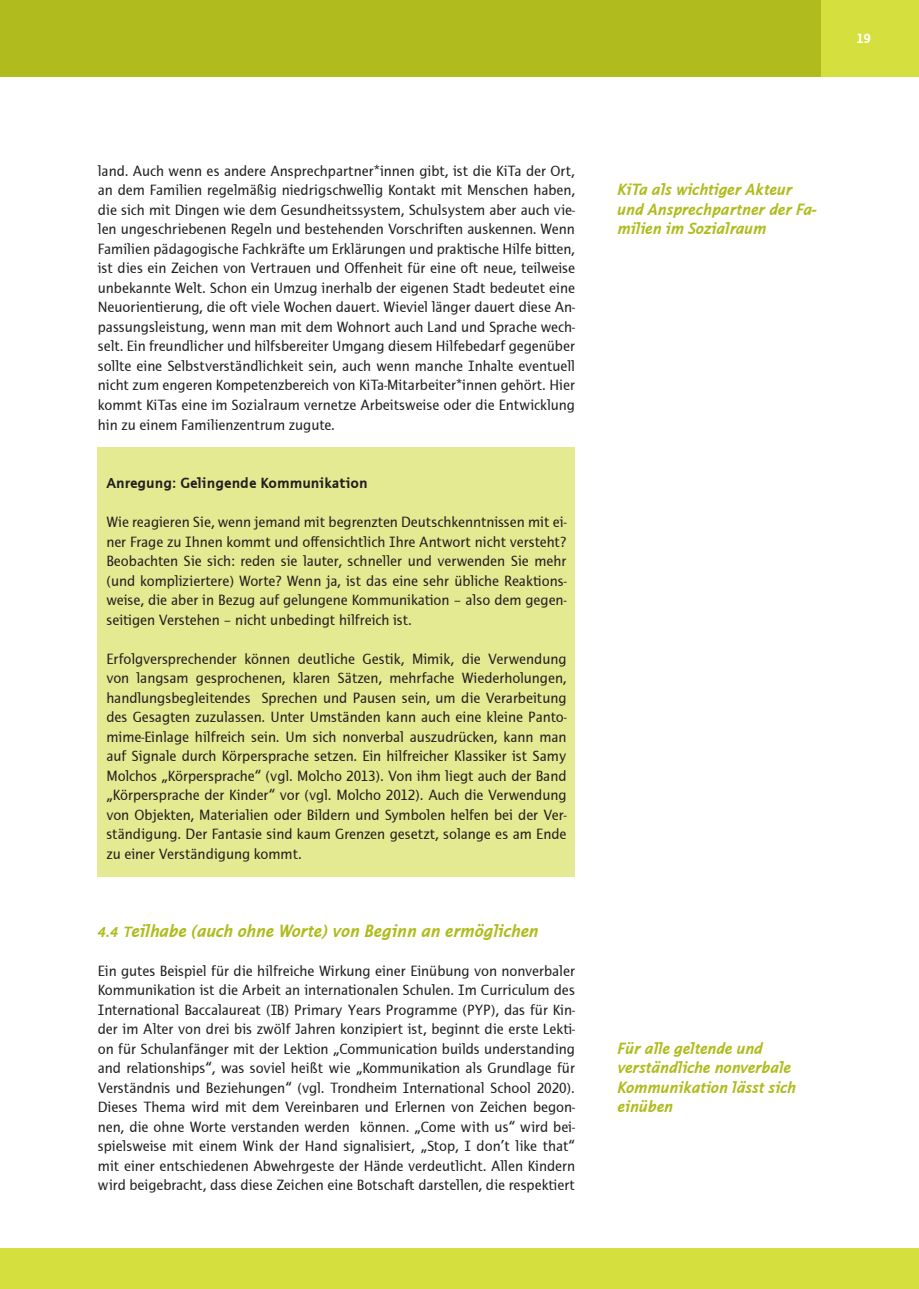
<style>
.page{position:relative;width:919px;height:1289px;background:#fff}
.page>*{position:absolute;margin:0;border:0;box-sizing:border-box;transform-origin:0 0}
.Fließtext{font:italic 700 18px "Thordis Sans EF";letter-spacing:-.01em;color:#b0bb1d}
.Infospalte_Headline{font:italic 700 16.5px/19.5px "Thordis Sans EF";letter-spacing:-.015em;color:#b0bb1d}
.Fließtext-2{font:15px/19.5px "Thordis Sans EF";color:#231f20;text-align:justify}
.Fließtext-3{font:700 15px "Thordis Sans EF";color:#231f20}
.t1{font:700 13.5px "Thordis Sans EF";color:#fff}
.s1{font-size:15px}
</style>
<div class="page">
<div style="left:13px;top:1248px;width:905px;height:40px;background:#d5df3e"></div>
<div style="left:0;top:1248px;width:13px;height:40px;background:#d5df3e"></div>
<div style="left:0;top:0;width:13px;height:77px;background:#b0bb1d"></div>
<div style="left:13px;top:0;width:905px;height:77px;background:#b0bb1d"></div>
<div style="left:821px;top:0;width:97px;height:77px;background:#d5df3e"></div>
<div style="left:98px;top:447px;width:477px;height:429px;background:#e4ea91"></div>
<p class="t1" style="left:856px;top:31px;width:16px">19</p>
<p class="Fließtext-2" style="left:98px;top:161px;width:478px">land. Auch wenn es andere Ansprechpartner*innen gibt, ist die KiTa der Ort, an dem Familien regelmäßig niedrigschwellig Kontakt mit Menschen haben, die sich mit Dingen wie dem Gesundheitssystem, Schulsystem aber auch vie&shy;len ungeschriebenen Regeln und bestehenden Vorschriften auskennen. Wenn Familien pädagogische Fachkräfte um Erklärungen und praktische Hilfe bitten, ist dies ein Zeichen von Vertrauen und Offenheit für eine oft neue, teilweise unbekannte Welt. Schon ein Umzug inerhalb der eigenen Stadt bedeutet eine Neuorientierung, die oft viele Wochen dauert. Wieviel länger dauert diese An&shy;passungsleistung, wenn man mit dem Wohnort auch Land und Sprache wech&shy;selt. Ein freundlicher und hilfsbereiter Umgang diesem Hilfebedarf gegenüber sollte eine Selbstverständlichkeit sein, auch wenn manche Inhalte eventuell nicht zum engeren Kompetenzbereich von KiTa-Mitarbeiter*innen gehört. Hier kommt KiTas eine im Sozialraum vernetze Arbeitsweise oder die Entwicklung hin zu einem Familienzentrum zugute.</p>
<p class="Fließtext-3" style="left:106px;top:474px;width:263px">Anregung: Gelingende Kommunikation</p>
<p class="Fließtext-2" style="left:106px;top:512px;width:461px">Wie reagieren Sie, wenn jemand mit begrenzten Deutschkenntnissen mit ei&shy;ner Frage zu Ihnen kommt und offensichtlich Ihre Antwort nicht versteht?<br>Beobachten Sie sich: reden sie lauter, schneller und verwenden Sie mehr (und kompliziertere) Worte? Wenn ja, ist das eine sehr übliche Reaktions&shy;weise, die aber in Bezug auf gelungene Kommunikation – also dem gegen&shy;seitigen Verstehen – nicht unbedingt hilfreich ist.</p>
<p class="Fließtext-2" style="left:106px;top:649px;width:461px">Erfolgversprechender können deutliche Gestik, Mimik, die Verwendung von langsam gesprochenen, klaren Sätzen, mehrfache Wiederholungen, handlungsbegleitendes Sprechen und Pausen sein, um die Verarbeitung des Gesagten zuzulassen. Unter Umständen kann auch eine kleine Panto&shy;mime-Einlage hilfreich sein. Um sich nonverbal auszudrücken, kann man auf Signale durch Körpersprache setzen. Ein hilfreicher Klassiker ist Samy Molchos „Körpersprache“ (vgl. Molcho 2013). Von ihm liegt auch der Band „Körpersprache der Kinder“ vor (vgl. Molcho 2012). Auch die Verwendung von Objekten, Materialien oder Bildern und Symbolen helfen bei der Ver&shy;ständigung. Der Fantasie sind kaum Grenzen gesetzt, solange es am Ende zu einer Verständigung kommt.</p>
<p class="Fließtext" style="left:98px;top:920px;width:442px"><span class="s1">4.4 T</span>eilhabe (auch ohne Worte) von Beginn an ermöglichen</p>
<p class="Fließtext-2" style="left:98px;top:961px;width:478px">Ein gutes Beispiel für die hilfreiche Wirkung einer Einübung von nonverbaler Kommunikation ist die Arbeit an internationalen Schulen. Im Curriculum des International Baccalaureat (IB) Primary Years Programme (PYP), das für Kin&shy;der im Alter von drei bis zwölf Jahren konzipiert ist, beginnt die erste Lekti&shy;on für Schulanfänger mit der Lektion „Communication builds understanding and relationships“, was soviel heißt wie „Kommunikation als Grundlage für Verständnis und Beziehungen“ (vgl. Trondheim International School 2020).<br>Dieses Thema wird mit dem Vereinbaren und Erlernen von Zeichen begon&shy;nen, die ohne Worte verstanden werden können. „Come with us“ wird bei&shy;spielsweise mit einem Wink der Hand signalisiert, „Stop, I don’t like that“ mit einer entschiedenen Abwehrgeste der Hände verdeutlicht. Allen Kindern wird beigebracht, dass diese Zeichen eine Botschaft darstellen, die respektiert</p>
<p class="Infospalte_Headline" style="left:617px;top:180px;width:201px">KiTa als wichtiger Akteur und Ansprechpartner der Fa&shy;milien im Sozialraum</p>
<p class="Infospalte_Headline" style="left:617px;top:1038px;width:180px">Für alle geltende und verständliche nonverbale<br>Kommunikation lässt sich einüben</p>
</div>
